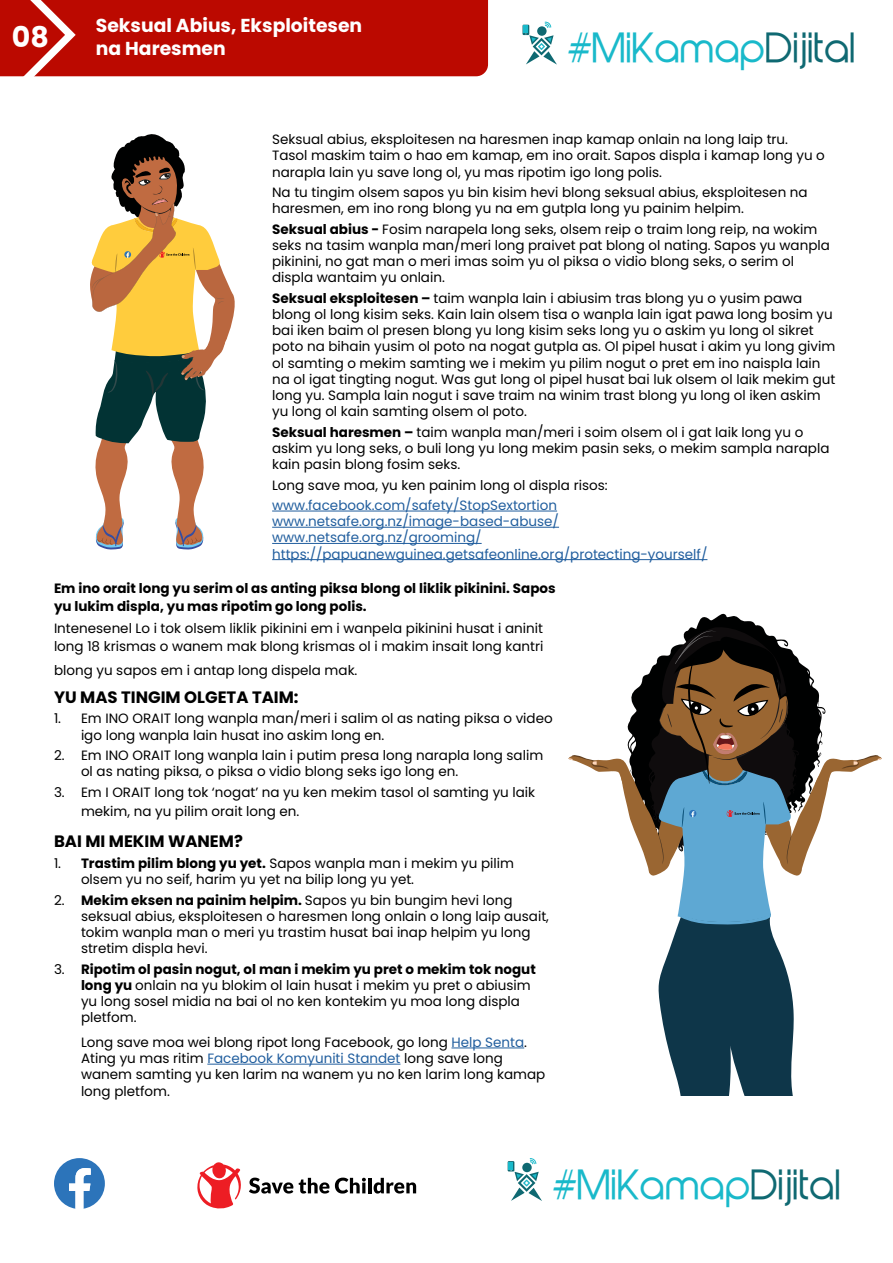
<style>
.page{position:relative;width:893px;height:1263px;background:#fff}
.page>*{position:absolute;margin:0;border:0;box-sizing:border-box;transform-origin:0 0}
.t1{font:38.4px "Abeatby Kai";color:#19b9ca}
.t2{font:700 28.5px "Poppins";color:#fff}
.t3{font:700 18.75px/22.5px "Poppins";color:#fff}
.t4{font:700 16.5px "Poppins";color:#000}
.t5{font:13.5px/16.2px "Poppins";color:#000}
.t6{font:13.5px/16.2px "Poppins";color:#215e9e}
.t7{font:700 13.5px/18px "Poppins";color:#000}
.s1{color:#0f6972}
.s2{font-weight:700}
.s3{color:#215e9e}
</style>
<div class="page">
<div style="left:0;top:0;width:488px;height:77px;background:#bb0900"></div>
<hr style="left:272px;top:511px;width:285px;height:1px;background:#215e9e">
<hr style="left:272px;top:527px;width:287px;height:1px;background:#215e9e">
<hr style="left:272px;top:543px;width:210px;height:1px;background:#215e9e">
<hr style="left:272px;top:559px;width:435px;height:1px;background:#215e9e">
<hr style="left:451px;top:1047px;width:73px;height:1px;background:#215e9e">
<hr style="left:207px;top:1064px;width:193px;height:1px;background:#215e9e">
<svg style="left:522px;top:25px;width:7px;height:10px"></svg>
<svg style="left:524px;top:22px;width:33px;height:43px"></svg>
<svg style="left:698px;top:613px;width:56px;height:10px"></svg>
<svg style="left:568px;top:623px;width:314px;height:472px"></svg>
<svg style="left:90px;top:134px;width:145px;height:416px"></svg>
<svg style="left:509px;top:1158px;width:33px;height:43px"></svg>
<svg style="left:54px;top:1158px;width:51px;height:51px"></svg>
<svg style="left:249px;top:1177px;width:44px;height:16px"></svg>
<svg style="left:299px;top:1178px;width:30px;height:15px"></svg>
<svg style="left:335px;top:1177px;width:31px;height:16px"></svg>
<hr style="left:368px;top:1178px;width:4px;height:15px;background:#000">
<svg style="left:374px;top:1178px;width:42px;height:15px"></svg>
<svg style="left:197px;top:1162px;width:44px;height:47px"></svg>
<h2 class="t2" style="left:12px;top:21px;width:39px">08</h2>
<h3 class="t3" style="left:96px;top:15px;width:268px">Seksual Abius, Eksploitesen na Haresmen</h3>
<h1 class="t1" style="left:568px;top:32px;width:290px">#MiKamap<span class="s1">Dijital</span></h1>
<p class="t5" style="left:272px;top:131px;width:554px">Seksual abius, eksploitesen na haresmen inap kamap onlain na long laip tru.<br>Tasol maskim taim o hao em kamap, em ino orait. Sapos displa i kamap long yu o narapla lain yu save long ol, yu mas ripotim igo long polis.</p>
<p class="t5" style="left:272px;top:184px;width:537px">Na tu tingim olsem sapos yu bin kisim hevi blong seksual abius, eksploitesen na haresmen, em ino rong blong yu na em gutpla long yu painim helpim.</p>
<p class="t5" style="left:272px;top:221px;width:559px"><span class="s2">Seksual abius -</span> Fosim narapela long seks, olsem reip o traim long reip, na wokim seks na tasim wanpla man/meri long praivet pat blong ol nating. Sapos yu wanpla pikinini, no gat man o meri imas soim yu ol piksa o vidio blong seks, o serim ol displa wantaim yu onlain.</p>
<p class="t5" style="left:272px;top:290px;width:565px"><span class="s2">Seksual eksploitesen –</span> taim wanpla lain i abiusim tras blong yu o yusim pawa blong ol long kisim seks. Kain lain olsem tisa o wanpla lain igat pawa long bosim yu bai iken baim ol presen blong yu long kisim seks long yu o askim yu long ol sikret poto na bihain yusim ol poto na nogat gutpla as. Ol pipel husat i akim yu long givim ol samting o mekim samting we i mekim yu pilim nogut o pret em ino naispla lain na ol igat tingting nogut. Was gut long ol pipel husat bai luk olsem ol laik mekim gut long yu. Sampla lain nogut i save traim na winim trast blong yu long ol iken askim yu long ol kain samting olsem ol poto.</p>
<p class="t5" style="left:272px;top:424px;width:559px"><span class="s2">Seksual haresmen –</span> taim wanpla man/meri i soim olsem ol i gat laik long yu o askim yu long seks, o buli long yu long mekim pasin seks, o mekim sampla narapla kain pasin blong fosim seks.</p>
<p class="t5" style="left:272px;top:477px;width:337px">Long save moa, yu ken painim long ol displa risos:</p>
<p class="t6" style="left:272px;top:497px;width:437px">www.facebook.com/safety/StopSextortion www.netsafe.org.nz/image-based-abuse/ www.netsafe.org.nz/grooming/ https://papuanewguinea.getsafeonline.org/protecting-yourself/</p>
<p class="t7" style="left:54px;top:579px;width:503px">Em ino orait long yu serim ol as anting piksa blong ol liklik pikinini. Sapos yu lukim displa, yu mas ripotim go long polis.</p>
<p class="t5" style="left:54px;top:619px;width:491px;line-height:18px">Intenesenel Lo i tok olsem liklik pikinini em i wanpela pikinini husat i aninit long 18 krismas o wanem mak blong krismas ol i makim insait long kantri</p>
<p class="t5" style="left:54px;top:662px;width:305px">blong yu sapos em i antap long dispela mak.</p>
<p class="t4" style="left:54px;top:687px;width:246px">YU MAS TINGIM OLGETA TAIM:</p>
<p class="t5" style="left:81px;top:710px;width:473px;text-indent:-27px">1. Em INO ORAIT long wanpla man/meri i salim ol as nating piksa o video igo long wanpla lain husat ino askim long en.</p>
<p class="t5" style="left:81px;top:747px;width:464px;text-indent:-27px">2. Em INO ORAIT long wanpla lain i putim presa long narapla long salim ol as nating piksa, o piksa o vidio blong seks igo long en.</p>
<p class="t5" style="left:81px;top:782px;width:456px;line-height:18.9px;text-indent:-27px">3. Em I ORAIT long tok ‘nogat’ na yu ken mekim tasol ol samting yu laik mekim, na yu pilim orait long en.</p>
<p class="t4" style="left:54px;top:832px;width:190px">BAI MI MEKIM WANEM?</p>
<p class="t5" style="left:81px;top:855px;width:435px;text-indent:-27px">1. <span class="s2">Trastim pilim blong yu yet.</span> Sapos wanpla man i mekim yu pilim olsem yu no seif, harim yu yet na bilip long yu yet.</p>
<p class="t5" style="left:81px;top:892px;width:469px;text-indent:-27px">2. <span class="s2">Mekim eksen na painim helpim.</span> Sapos yu bin bungim hevi long seksual abius, eksploitesen o haresmen long onlain o long laip ausait, tokim wanpla man o meri yu trastim husat bai inap helpim yu long stretim displa hevi.</p>
<p class="t5" style="left:81px;top:961px;width:456px;text-indent:-27px">3. <span class="s2">Ripotim ol pasin nogut, ol man i mekim yu pret o mekim tok nogut long yu</span> onlain na yu blokim ol lain husat i mekim yu pret o abiusim yu long sosel midia na bai ol no ken kontekim yu moa long displa pletfom.</p>
<p class="t5" style="left:81px;top:1034px;width:466px">Long save moa wei blong ripot long Facebook, go long <span class="s3">Help Senta</span>.<br>Ating yu mas ritim <span class="s3">Facebook Komyuniti Standet</span> long save long wanem samting yu ken larim na wanem yu no ken larim long kamap long pletfom.</p>
<h1 class="t1" style="left:553px;top:1169px;width:290px">#MiKamap<span class="s1">Dijital</span></h1>
</div>
